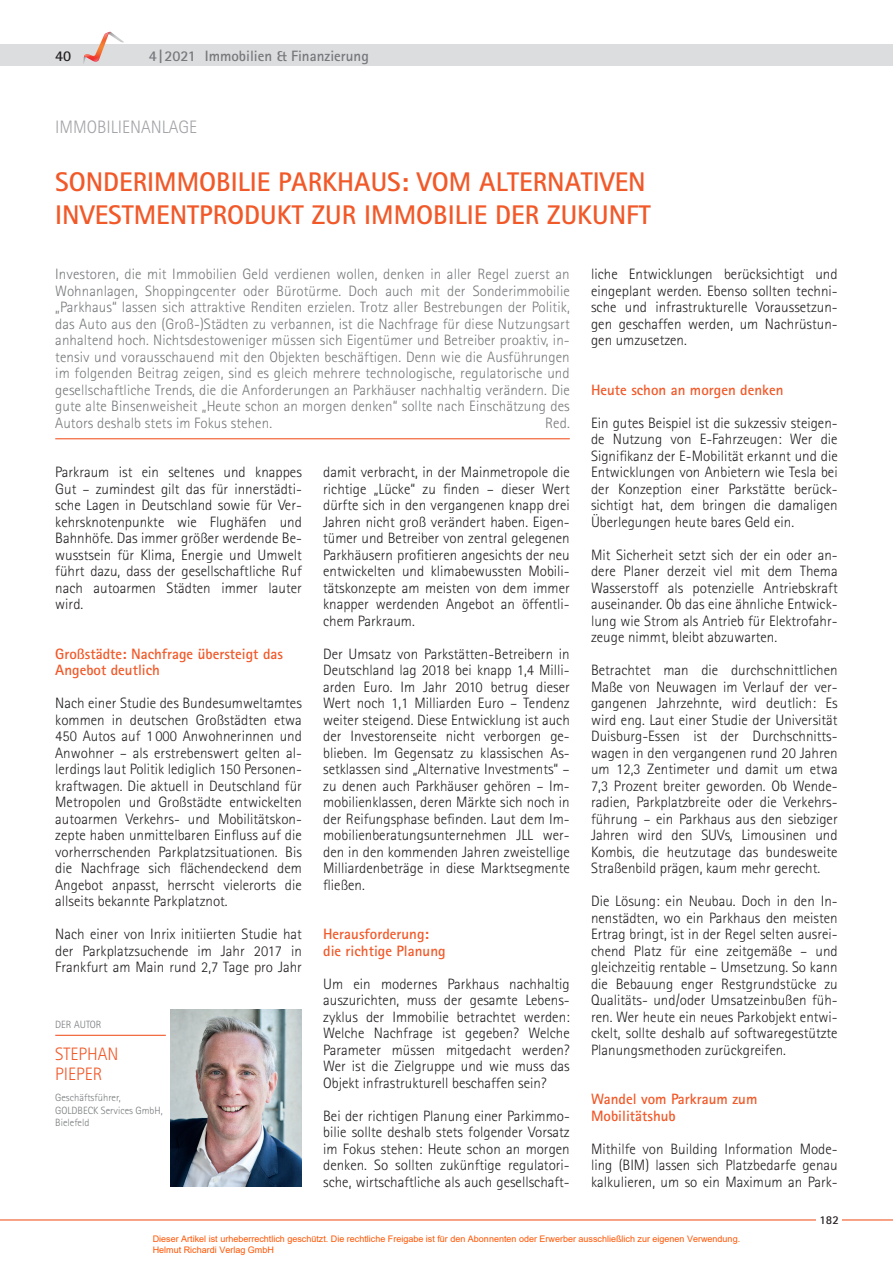
<style>
.page{position:relative;width:893px;height:1263px;background:#fff}
.page>*{position:absolute;margin:0;border:0;box-sizing:border-box;transform-origin:0 0}
.t1{font:700 27px/33px "Rotis Sans Serif";color:#f15929}
.t2{font:300 18px "Rotis Sans Serif";color:#a3a4a8}
.t3{font:300 18px/20.2px "Rotis Sans Serif";color:#f15929}
.t4{font:300 15px/16.5px "Rotis Sans Serif";color:#231f20;text-align:justify}
.t5{font:300 15px/16.5px "Rotis Sans Serif";letter-spacing:.005em;color:#76787b;text-align:justify}
.t6{font:700 15px/16.5px "Rotis Sans Serif";color:#f15929}
.t7{font:700 15px "Rotis Sans Serif";color:#76787b}
.t8{font:700 15px "Rotis Sans Serif";color:#231f20}
.t9{font:700 12px "Rotis Sans Serif";color:#231f20}
.t10{font:300 10.5px/12.6px "Rotis Sans Serif";color:#76787b}
.t11{font:9px/10.8px "Arial";color:#ff5400}
</style>
<div class="page">
<hr style="left:0;top:1219px;width:893px;height:1px;background:#f15929">
<div style="left:0;top:45px;width:893px;height:21px;background:#dcdddf"></div>
<svg style="left:83px;top:31px;width:41px;height:33px"></svg>
<div style="left:816px;top:1214px;width:26px;height:13px;background:#fff"></div>
<img style="left:170px;top:1010px;width:132px;height:176px">
<hr style="left:55px;top:1035px;width:111px;height:1px;background:#f15929">
<hr style="left:55px;top:438px;width:515px;height:1px;background:#f15929">
<p class="t8" style="left:55px;top:46px;width:18px">40</p>
<p class="t7" style="left:149px;top:46px;width:222px">4|2021 Immobilien &amp; Finanzierung</p>
<p class="t2" style="left:55px;top:116px;width:144px">IMMOBILIENANLAGE</p>
<h1 class="t1" style="left:55px;top:165px;width:597px">SONDERIMMOBILIE PARKHAUS: VOM ALTERNATIVEN<br>INVESTMENTPRODUKT ZUR IMMOBILIE DER ZUKUNFT</h1>
<p class="t5" style="left:55px;top:266px;width:516px">Investoren, die mit Immobilien Geld verdienen wollen, denken in aller Regel zuerst an Wohnanlagen, Shoppingcenter oder Bürotürme. Doch auch mit der Sonderimmobilie „Parkhaus“ lassen sich attraktive Renditen erzielen. Trotz aller Bestrebungen der Politik, das Auto aus den (Groß-)Städten zu verbannen, ist die Nachfrage für diese Nutzungsart anhaltend hoch. Nichtsdestoweniger müssen sich Eigentümer und Betreiber proaktiv, in&shy;tensiv und vorausschauend mit den Objekten beschäftigen. Denn wie die Ausführungen im folgenden Beitrag zeigen, sind es gleich mehrere technologische, regulatorische und gesellschaftliche Trends, die die Anforderungen an Parkhäuser nachhaltig verändern. Die gute alte Binsenweisheit „Heute schon an morgen denken“ sollte nach Einschätzung des Autors deshalb stets im Fokus stehen.</p>
<p class="t5" style="left:545px;top:414px;width:26px">Red.</p>
<p class="t4" style="left:55px;top:464px;width:248px">Parkraum ist ein seltenes und knappes Gut – zumindest gilt das für innerstädti&shy;sche Lagen in Deutschland sowie für Ver&shy;kehrsknotenpunkte wie Flughäfen und Bahnhöfe. Das immer größer werdende Be&shy;wusstsein für Klima, Energie und Umwelt führt dazu, dass der gesellschaftliche Ruf nach autoarmen Städten immer lauter wird.</p>
<p class="t6" style="left:55px;top:645px;width:229px">Großstädte: Nachfrage übersteigt das<br>Angebot deutlich</p>
<p class="t4" style="left:55px;top:695px;width:248px">Nach einer Studie des Bundesumweltamtes kommen in deutschen Großstädten etwa 450 Autos auf 1 000 Anwohnerinnen und Anwohner – als erstrebenswert gelten al&shy;lerdings laut Politik lediglich 150 Personen&shy;kraftwagen. Die aktuell in Deutschland für Metropolen und Großstädte entwickelten autoarmen Verkehrs- und Mobilitätskon&shy;zepte haben unmittelbaren Einfluss auf die vorherrschenden Parkplatzsituationen. Bis die Nachfrage sich flächendeckend dem Angebot anpasst, herrscht vielerorts die allseits bekannte Parkplatznot.</p>
<p class="t4" style="left:55px;top:926px;width:248px">Nach einer von Inrix initiierten Studie hat der Parkplatzsuchende im Jahr 2017 in Frankfurt am Main rund 2,7 Tage pro Jahr</p>
<p class="t10" style="left:55px;top:1018px;width:48px">DER AUTOR</p>
<p class="t3" style="left:55px;top:1044px;width:65px">STEPHAN<br>PIEPER</p>
<p class="t10" style="left:55px;top:1091px;width:109px">Geschäftsführer,<br>GOLDBECK Services GmbH,<br>Bielefeld</p>
<p class="t4" style="left:323px;top:464px;width:248px">damit verbracht, in der Mainmetropole die richtige „Lücke“ zu finden – dieser Wert dürfte sich in den vergangenen knapp drei Jahren nicht groß verändert haben. Eigen&shy;tümer und Betreiber von zentral gelegenen Parkhäusern profitieren angesichts der neu entwickelten und klimabewussten Mobili&shy;tätskonzepte am meisten von dem immer knapper werdenden Angebot an öffentli&shy;chem Parkraum.</p>
<p class="t4" style="left:323px;top:645px;width:248px">Der Umsatz von Parkstätten-Betreibern in Deutschland lag 2018 bei knapp 1,4 Milli&shy;arden Euro. Im Jahr 2010 betrug dieser Wert noch 1,1 Milliarden Euro – Tendenz weiter steigend. Diese Entwicklung ist auch der Investorenseite nicht verborgen ge&shy;blieben. Im Gegensatz zu klassischen As&shy;setklassen sind „Alternative Investments“ – zu denen auch Parkhäuser gehören – Im&shy;mobilienklassen, deren Märkte sich noch in der Reifungsphase befinden. Laut dem Im&shy;mobilienberatungsunternehmen JLL wer&shy;den in den kommenden Jahren zweistellige Milliardenbeträge in diese Marktsegmente fließen.</p>
<p class="t6" style="left:323px;top:925px;width:124px">Herausforderung: die richtige Planung</p>
<p class="t4" style="left:323px;top:975px;width:248px">Um ein modernes Parkhaus nachhaltig auszurichten, muss der gesamte Lebens&shy;zyklus der Immobilie betrachtet werden:<br>Welche Nachfrage ist gegeben? Welche Parameter müssen mitgedacht werden?<br>Wer ist die Zielgruppe und wie muss das Objekt infrastrukturell beschaffen sein?</p>
<p class="t4" style="left:323px;top:1107px;width:248px">Bei der richtigen Planung einer Parkimmo&shy;bilie sollte deshalb stets folgender Vorsatz im Fokus stehen: Heute schon an morgen denken. So sollten zukünftige regulatori&shy;sche, wirtschaftliche als auch gesellschaft-</p>
<p class="t4" style="left:591px;top:266px;width:248px">liche Entwicklungen berücksichtigt und eingeplant werden. Ebenso sollten techni&shy;sche und infrastrukturelle Voraussetzun&shy;gen geschaffen werden, um Nachrüstun&shy;gen umzusetzen.</p>
<p class="t6" style="left:591px;top:381px;width:194px">Heute schon an morgen denken</p>
<p class="t4" style="left:591px;top:414px;width:248px">Ein gutes Beispiel ist die sukzessiv steigen&shy;de Nutzung von E-Fahrzeugen: Wer die Signifikanz der E-Mobilität erkannt und die Entwicklungen von Anbietern wie Tesla bei der Konzeption einer Parkstätte berück&shy;sichtigt hat, dem bringen die damaligen Überlegungen heute bares Geld ein.</p>
<p class="t4" style="left:591px;top:546px;width:248px">Mit Sicherheit setzt sich der ein oder an&shy;dere Planer derzeit viel mit dem Thema Wasserstoff als potenzielle Antriebskraft auseinander. Ob das eine ähnliche Entwick&shy;lung wie Strom als Antrieb für Elektrofahr&shy;zeuge nimmt, bleibt abzuwarten.</p>
<p class="t4" style="left:591px;top:662px;width:248px">Betrachtet man die durchschnittlichen Maße von Neuwagen im Verlauf der ver&shy;gangenen Jahrzehnte, wird deutlich: Es wird eng. Laut einer Studie der Universität Duisburg-Essen ist der Durchschnitts&shy;wagen in den vergangenen rund 20 Jahren um 12,3 Zentimeter und damit um etwa 7,3 Prozent breiter geworden. Ob Wende&shy;radien, Parkplatzbreite oder die Verkehrs&shy;führung – ein Parkhaus aus den siebziger Jahren wird den SUVs, Limousinen und Kombis, die heutzutage das bundesweite Straßenbild prägen, kaum mehr gerecht.</p>
<p class="t4" style="left:591px;top:893px;width:248px">Die Lösung: ein Neubau. Doch in den In&shy;nenstädten, wo ein Parkhaus den meisten Ertrag bringt, ist in der Regel selten ausrei&shy;chend Platz für eine zeitgemäße – und gleichzeitig rentable – Umsetzung. So kann die Bebauung enger Restgrundstücke zu Qualitäts- und/oder Umsatzeinbußen füh&shy;ren. Wer heute ein neues Parkobjekt entwi&shy;ckelt, sollte deshalb auf softwaregestützte Planungsmethoden zurückgreifen.</p>
<p class="t6" style="left:591px;top:1090px;width:168px">Wandel vom Parkraum zum<br>Mobilitätshub</p>
<p class="t4" style="left:591px;top:1140px;width:248px">Mithilfe von Building Information Mode&shy;ling (BIM) lassen sich Platzbedarfe genau kalkulieren, um so ein Maximum an Park-</p>
<p class="t9" style="left:819px;top:1212px;width:21px">182</p>
<p class="t11" style="left:153px;top:1233px;width:589px">Dieser Artikel ist urheberrechtlich geschützt. Die rechtliche Freigabe ist für den Abonnenten oder Erwerber ausschließlich zur eigenen Verwendung.<br>Helmut Richardi Verlag GmbH</p>
</div>
